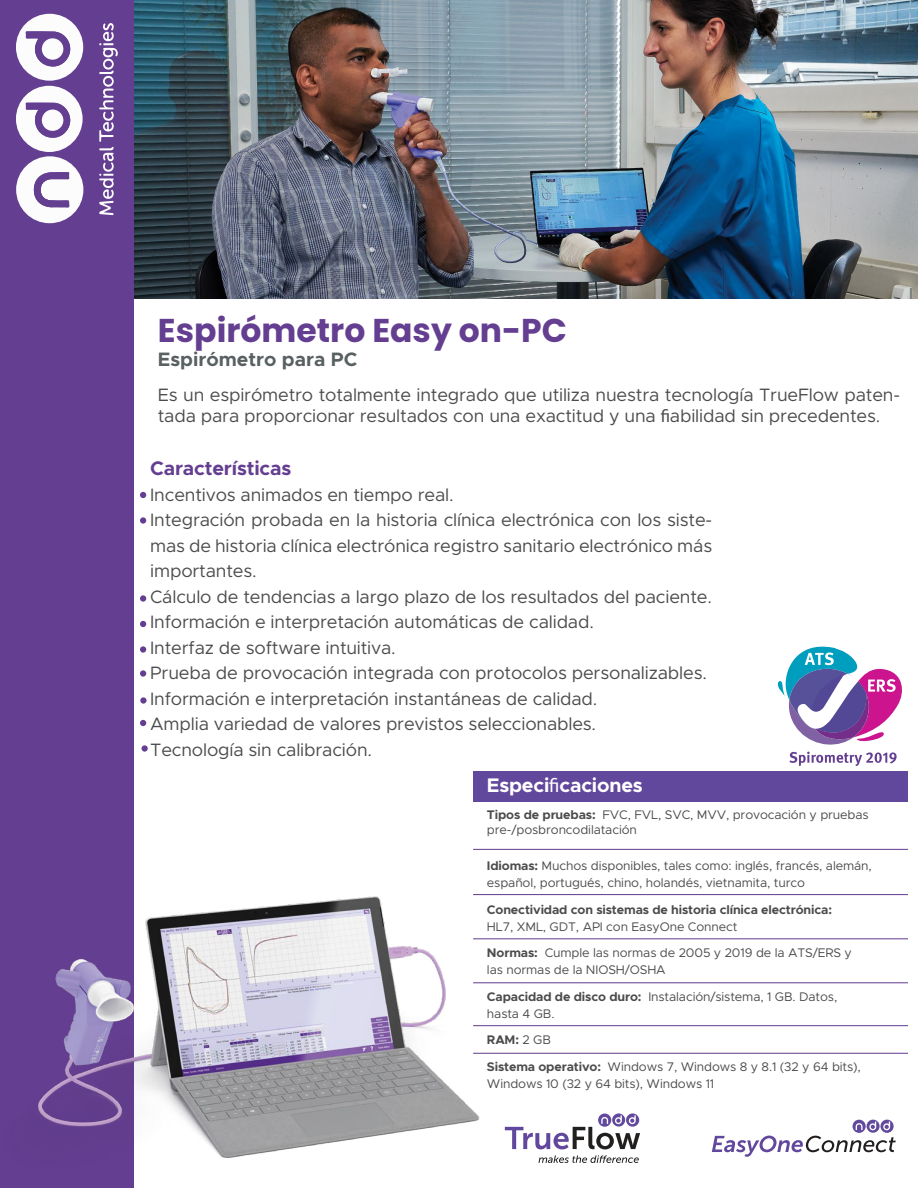
<style>
.page{position:relative;width:918px;height:1188px;background:#fff}
.page>*{position:absolute;margin:0;border:0;box-sizing:border-box;transform-origin:0 0}
.t1{font:700 33px "Poppins";color:#643e90}
.t2{font:700 19.65px "Metropolis";letter-spacing:-.01em;color:#fff}
.t3{font:700 19.65px "Metropolis";letter-spacing:-.01em;color:#643e90}
.t4{font:700 19.5px "Metropolis";color:#586062}
.t5{font:18px/25.5px "Metropolis";letter-spacing:-.01em;color:#4c4c4c}
.t6{font:12.6px/26.4px "Metropolis";letter-spacing:-.01em;color:#4c4c4c}
.t7{font:700 12.6px "Metropolis";letter-spacing:-.01em;color:#4c4c4c}
.s1{font-family:"Myriad Pro"}
.s2{font-family:"Myriad Pro";font-weight:400}
.s3{font-weight:700}
</style>
<div class="page">
<img style="left:134px;top:0;width:784px;height:299px">
<div style="left:0;top:0;width:134px;height:1188px;background:#643e90"></div>
<svg style="left:99px;top:23px;width:19px;height:192px"></svg>
<svg style="left:16px;top:14px;width:67px;height:209px"></svg>
<div style="left:42px;top:38px;width:21px;height:22px;background:#fcfcfd;border-radius:50%"></div>
<div style="left:42px;top:109px;width:21px;height:22px;background:#fcfcfd;border-radius:50%"></div>
<svg style="left:777px;top:646px;width:125px;height:99px"></svg>
<svg style="left:789px;top:752px;width:108px;height:14px"></svg>
<svg style="left:140px;top:492px;width:6px;height:6px"></svg>
<div style="left:140px;top:517px;width:6px;height:7px;background:#643e90;border-radius:50%"></div>
<div style="left:140px;top:595px;width:6px;height:7px;background:#643e90;border-radius:50%"></div>
<svg style="left:140px;top:621px;width:6px;height:6px"></svg>
<div style="left:140px;top:646px;width:6px;height:7px;background:#643e90;border-radius:50%"></div>
<div style="left:140px;top:670px;width:6px;height:7px;background:#643e90;border-radius:50%"></div>
<svg style="left:140px;top:697px;width:7px;height:7px"></svg>
<svg style="left:140px;top:720px;width:6px;height:6px"></svg>
<svg style="left:141px;top:745px;width:7px;height:7px"></svg>
<div style="left:473px;top:772px;width:435px;height:30px;background:#62489d"></div>
<hr style="left:473px;top:849px;width:435px;height:1px;background:#5f3a8f">
<hr style="left:473px;top:894px;width:435px;height:1px;background:#5f3a8f">
<hr style="left:473px;top:938px;width:435px;height:1px;background:#5f3a8f">
<hr style="left:473px;top:982px;width:435px;height:1px;background:#5f3a8f">
<hr style="left:473px;top:1025px;width:435px;height:1px;background:#5f3a8f">
<hr style="left:473px;top:1053px;width:435px;height:1px;background:#5f3a8f">
<img style="left:37px;top:896px;width:442px;height:262px">
<svg style="left:538px;top:1155px;width:101px;height:8px"></svg>
<svg style="left:598px;top:1113px;width:13px;height:14px"></svg>
<svg style="left:626px;top:1113px;width:13px;height:14px"></svg>
<svg style="left:612px;top:1113px;width:13px;height:14px"></svg>
<svg style="left:505px;top:1115px;width:135px;height:34px"></svg>
<svg style="left:853px;top:1120px;width:13px;height:13px"></svg>
<svg style="left:856px;top:1123px;width:7px;height:7px"></svg>
<svg style="left:880px;top:1120px;width:14px;height:13px"></svg>
<svg style="left:883px;top:1122px;width:7px;height:8px"></svg>
<svg style="left:867px;top:1120px;width:13px;height:13px"></svg>
<svg style="left:869px;top:1122px;width:7px;height:8px"></svg>
<svg style="left:712px;top:1136px;width:184px;height:21px"></svg>
<h1 class="t1" style="left:158px;top:312px;width:411px">Espirómetro Easy on-PC</h1>
<p class="t4" style="left:158px;top:347px;width:201px">Espirómetro para PC</p>
<p class="t5" style="left:158px;top:384px;width:744px;line-height:21.6px">Es un espirómetro totalmente integrado que utiliza nuestra tecnología TrueFlow paten&shy;tada para proporcionar resultados con una exactitud y una <span class="s1">fi</span>abilidad sin precedentes.</p>
<p class="t3" style="left:150px;top:456px;width:143px">Características</p>
<p class="t5" style="left:150px;top:482px;width:564px">Incentivos animados en tiempo real.<br>Integración probada en la historia clínica electrónica con los siste&shy;mas de historia clínica electrónica registro sanitario electrónico más importantes.<br>Cálculo de tendencias a largo plazo de los resultados del paciente.<br>Información e interpretación automáticas de calidad.<br>Interfaz de software intuitiva.<br>Prueba de provocación integrada con protocolos personalizables.<br>Información e interpretación instantáneas de calidad.<br>Amplia variedad de valores previstos seleccionables.<br>Tecnología sin calibración.</p>
<p class="t2" style="left:487px;top:773px;width:157px">Especi<span class="s2">fi</span>caciones</p>
<p class="t6" style="left:487px;top:807px;width:383px;line-height:15px"><span class="s3">Tipos de pruebas:</span> FVC, FVL, SVC, MVV, provocación y pruebas pre-/posbroncodilatación</p>
<p class="t6" style="left:487px;top:857px;width:386px;line-height:17.2px"><span class="s3">Idiomas:</span> Muchos disponibles, tales como: inglés, francés, alemán, español, portugués, chino, holandés, vietnamita, turco</p>
<p class="t7" style="left:487px;top:901px;width:346px">Conectividad con sistemas de historia clínica electrónica:</p>
<p class="t6" style="left:487px;top:913px;width:367px">HL7, XML, GDT, API con EasyOne Connect<br><span class="s3">Normas:</span> Cumple las normas de 2005 y 2019 de la ATS/ERS y</p>
<p class="t6" style="left:487px;top:957px;width:352px">las normas de la NIOSH/OSHA<br><span class="s3">Capacidad de disco duro:</span> Instalación/sistema, 1 GB. Datos,</p>
<p class="t6" style="left:487px;top:1000px;width:375px">hasta 4 GB.<br><span class="s3">RAM:</span> 2 GB<br><span class="s3">Sistema operativo:</span> Windows 7, Windows 8 y 8.1 (32 y 64 bits),</p>
<p class="t6" style="left:487px;top:1070px;width:229px">Windows 10 (32 y 64 bits), Windows 11</p>
</div>
